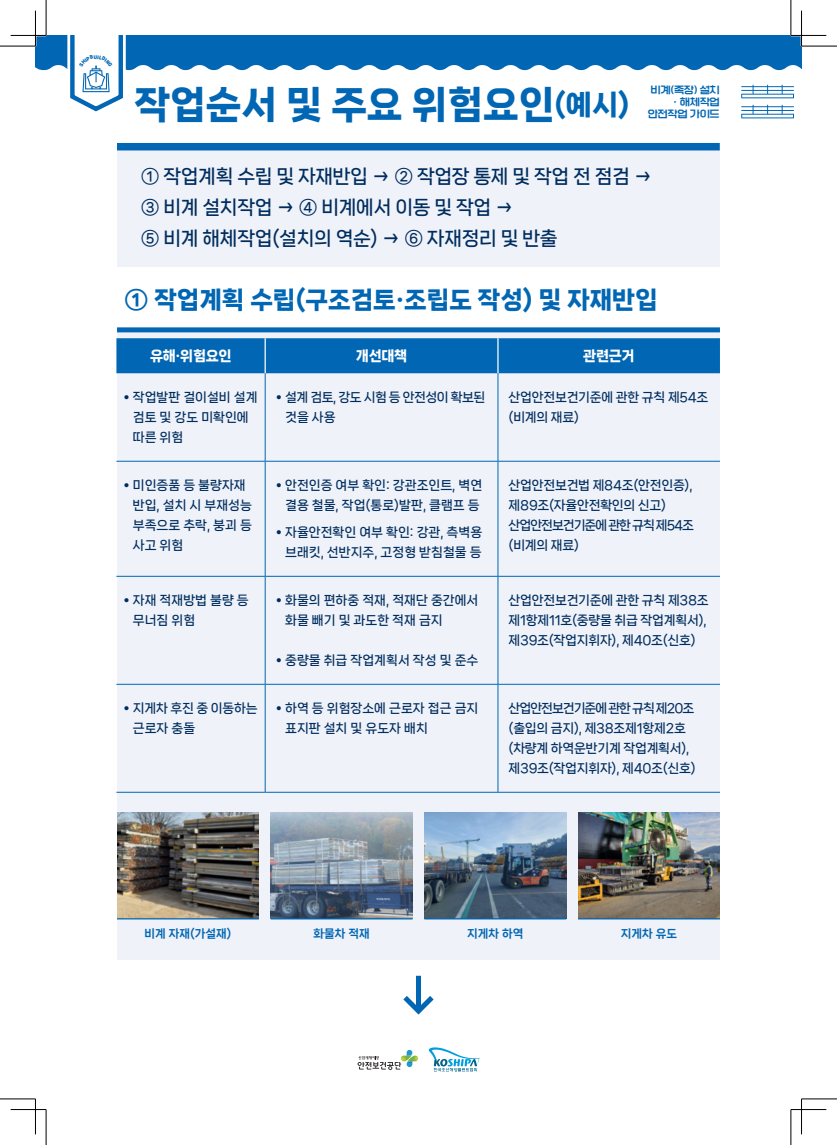
<style>
.page{position:relative;width:837px;height:1145px;background:#fff}
.page>*{position:absolute;margin:0;border:0;box-sizing:border-box;transform-origin:0 0}
.t1{font:37.5px "Nanum Square Neo TTF e Hv";color:#0166b3}
.t2{font:23.75px "Nanum Square Neo TTF e Hv";color:#0166b3}
.t3{font:18.75px/31.2px "Nanum Square Neo TTF c Bd";letter-spacing:-.02em;color:#002d5e}
.t4{font:13.75px "Nanum Square Neo TTF e Hv";letter-spacing:-.02em;color:#fff}
.t5{font:12.5px/20px "Nanum Square Neo TTF c Bd";color:#002d5e}
.t6{font:12.5px/20px "Nanum Square Neo TTF c Bd";letter-spacing:-.02em;color:#002d5e}
.t7{font:12.5px/20px "Nanum Square Neo TTF c Bd";letter-spacing:-.08em;color:#002d5e}
.t8{font:12.5px/20px "Nanum Square Neo TTF c Bd";letter-spacing:-.04em;color:#002d5e}
.t9{font:11.25px "Nanum Square Neo d Eb";color:#0166b3}
.t10{font:10px/12px "KIMM Bold";letter-spacing:-.035em;color:#0166b3;text-align:right}
.s1{font-size:27.5px}
</style>
<div class="page">
<div style="left:117px;top:147px;width:602px;height:120px;background:#eff2f9"></div>
<svg style="left:357px;top:1049px;width:61px;height:20px"></svg>
<svg style="left:428px;top:1047px;width:51px;height:24px"></svg>
<div style="left:117px;top:143px;width:602px;height:7px;background:#0166b3"></div>
<div style="left:416px;top:975px;width:5px;height:32px;background:#0166b3"></div>
<svg style="left:403px;top:996px;width:31px;height:19px"></svg>
<div style="left:117px;top:330px;width:602px;height:629px;background:#eff2f9"></div>
<div style="left:117px;top:327px;width:602px;height:5px;background:#0166b3"></div>
<div style="left:116px;top:338px;width:603px;height:35px;background:#0166b3"></div>
<hr style="left:264px;top:338px;width:2px;height:35px;background:#fff">
<hr style="left:497px;top:338px;width:1px;height:35px;background:#fff">
<hr style="left:265px;top:373px;width:1px;height:88px;background:#0166b3">
<hr style="left:497px;top:373px;width:1px;height:88px;background:#0166b3">
<hr style="left:265px;top:461px;width:233px;height:1px;background:#0166b3">
<hr style="left:498px;top:461px;width:221px;height:1px;background:#0166b3">
<hr style="left:497px;top:461px;width:1px;height:115px;background:#0166b3">
<hr style="left:265px;top:576px;width:1px;height:108px;background:#0166b3">
<hr style="left:497px;top:576px;width:1px;height:108px;background:#0166b3">
<hr style="left:265px;top:684px;width:233px;height:1px;background:#0166b3">
<hr style="left:498px;top:684px;width:221px;height:1px;background:#0166b3">
<hr style="left:497px;top:684px;width:1px;height:108px;background:#0166b3">
<hr style="left:265px;top:792px;width:233px;height:1px;background:#0166b3">
<hr style="left:498px;top:792px;width:221px;height:1px;background:#0166b3">
<hr style="left:116px;top:461px;width:149px;height:1px;background:#0166b3">
<hr style="left:265px;top:461px;width:1px;height:115px;background:#0166b3">
<hr style="left:116px;top:684px;width:149px;height:1px;background:#0166b3">
<hr style="left:265px;top:684px;width:1px;height:108px;background:#0166b3">
<hr style="left:116px;top:792px;width:149px;height:1px;background:#0166b3">
<hr style="left:116px;top:576px;width:149px;height:1px;background:#0166b3">
<hr style="left:265px;top:576px;width:233px;height:1px;background:#0166b3">
<hr style="left:498px;top:576px;width:221px;height:1px;background:#0166b3">
<img style="left:117px;top:812px;width:142px;height:106px">
<img style="left:270px;top:812px;width:142px;height:106px">
<img style="left:578px;top:812px;width:141px;height:106px">
<img style="left:424px;top:812px;width:142px;height:106px">
<hr style="left:117px;top:918px;width:142px;height:1px;background:#0166b3">
<hr style="left:424px;top:918px;width:142px;height:1px;background:#0166b3">
<hr style="left:270px;top:918px;width:142px;height:1px;background:#0166b3">
<hr style="left:578px;top:918px;width:141px;height:1px;background:#0166b3">
<hr style="left:0;top:46px;width:35px;height:1px;background:#000">
<hr style="left:801px;top:46px;width:35px;height:1px;background:#000">
<hr style="left:0;top:1098px;width:35px;height:1px;background:#000">
<hr style="left:801px;top:1098px;width:35px;height:1px;background:#000">
<hr style="left:46px;top:0;width:1px;height:35px;background:#000">
<hr style="left:46px;top:1109px;width:1px;height:35px;background:#000">
<hr style="left:790px;top:0;width:1px;height:35px;background:#000">
<hr style="left:790px;top:1109px;width:1px;height:35px;background:#000">
<hr style="left:11px;top:35px;width:35px;height:1px;background:#000">
<hr style="left:790px;top:35px;width:36px;height:1px;background:#000">
<hr style="left:11px;top:1109px;width:35px;height:1px;background:#000">
<hr style="left:790px;top:1109px;width:36px;height:1px;background:#000">
<hr style="left:35px;top:11px;width:1px;height:35px;background:#000">
<hr style="left:35px;top:1098px;width:1px;height:36px;background:#000">
<hr style="left:801px;top:11px;width:1px;height:35px;background:#000">
<hr style="left:801px;top:1098px;width:1px;height:36px;background:#000">
<svg style="left:35px;top:35px;width:766px;height:83px"></svg>
<p class="t1" style="left:135px;top:84px;width:496px">작업순서 및 주요 위험요인<span class="s1">(예시)</span></p>
<p class="t10" style="left:650px;top:83px;width:71px">비계(족장) 설치 ·해체작업</p>
<p class="t10" style="left:647px;top:107px;width:74px">안전작업 가이드</p>
<p class="t3" style="left:141px;top:161px;width:513px">① 작업계획 수립 및 자재반입 → ② 작업장 통제 및 작업 전 점검 →<br>③ 비계 설치작업 → ④ 비계에서 이동 및 작업 →<br>⑤ 비계 해체작업(설치의 역순) → ⑥ 자재정리 및 반출</p>
<p class="t2" style="left:125px;top:287px;width:534px">① 작업계획 수립(구조검토·조립도 작성) 및 자재반입</p>
<p class="t4" style="left:150px;top:348px;width:83px">유해·위험요인</p>
<p class="t4" style="left:356px;top:348px;width:53px">개선대책</p>
<p class="t4" style="left:583px;top:348px;width:53px">관련근거</p>
<p class="t5" style="left:133px;top:387px;width:126px;text-indent:-9px">• 작업발판 걸이설비 설계 검토 및 강도 미확인에 따른 위험</p>
<p class="t8" style="left:285px;top:387px;width:202px;text-indent:-9px">• 설계 검토, 강도 시험 등 안전성이 확보된 것을 사용</p>
<p class="t6" style="left:508px;top:387px;width:201px">산업안전보건기준에 관한 규칙 제54조 (비계의 재료)</p>
<p class="t5" style="left:133px;top:475px;width:120px;text-indent:-9px">• 미인증품 등 불량자재 반입, 설치 시 부재성능 부족으로 추락, 붕괴 등 사고 위험</p>
<p class="t5" style="left:276px;top:475px;width:208px;text-align:center">• 안전인증 여부 확인: 강관조인트, 벽연 결용 철물, 작업(통로)발판, 클램프 등</p>
<p class="t6" style="left:508px;top:475px;width:185px">산업안전보건법 제84조(안전인증), 제89조(자율안전확인의 신고)</p>
<p class="t7" style="left:508px;top:515px;width:187px">산업안전보건기준에 관한 규칙 제54조 (비계의 재료)</p>
<p class="t5" style="left:276px;top:522px;width:208px;text-align:right">• 자율안전확인 여부 확인: 강관, 측벽용 브래킷, 선반지주, 고정형 받침철물 등</p>
<p class="t5" style="left:133px;top:590px;width:117px;text-indent:-9px">• 자재 적재방법 불량 등 무너짐 위험</p>
<p class="t5" style="left:285px;top:590px;width:195px;text-indent:-9px">• 화물의 편하중 적재, 적재단 중간에서 화물 빼기 및 과도한 적재 금지</p>
<p class="t5" style="left:276px;top:650px;width:204px">• 중량물 취급 작업계획서 작성 및 준수</p>
<p class="t6" style="left:508px;top:590px;width:201px">산업안전보건기준에 관한 규칙 제38조 제1항제11호(중량물 취급 작업계획서), 제39조(작업지휘자), 제40조(신호)</p>
<p class="t6" style="left:133px;top:698px;width:126px;text-indent:-9px">• 지게차 후진 중 이동하는 근로자 충돌</p>
<p class="t5" style="left:285px;top:698px;width:195px;text-indent:-9px">• 하역 등 위험장소에 근로자 접근 금지 표지판 설치 및 유도자 배치</p>
<p class="t6" style="left:508px;top:698px;width:188px">산업안전보건기준에 관한 규칙 제20조 (출입의 금지), 제38조제1항제2호 (차량계 하역운반기계 작업계획서), 제39조(작업지휘자), 제40조(신호)</p>
<p class="t9" style="left:144px;top:927px;width:88px">비계 자재(가설재)</p>
<p class="t9" style="left:313px;top:927px;width:58px">화물차 적재</p>
<p class="t9" style="left:467px;top:927px;width:58px">지게차 하역</p>
<p class="t9" style="left:620px;top:927px;width:58px">지게차 유도</p>
</div>
